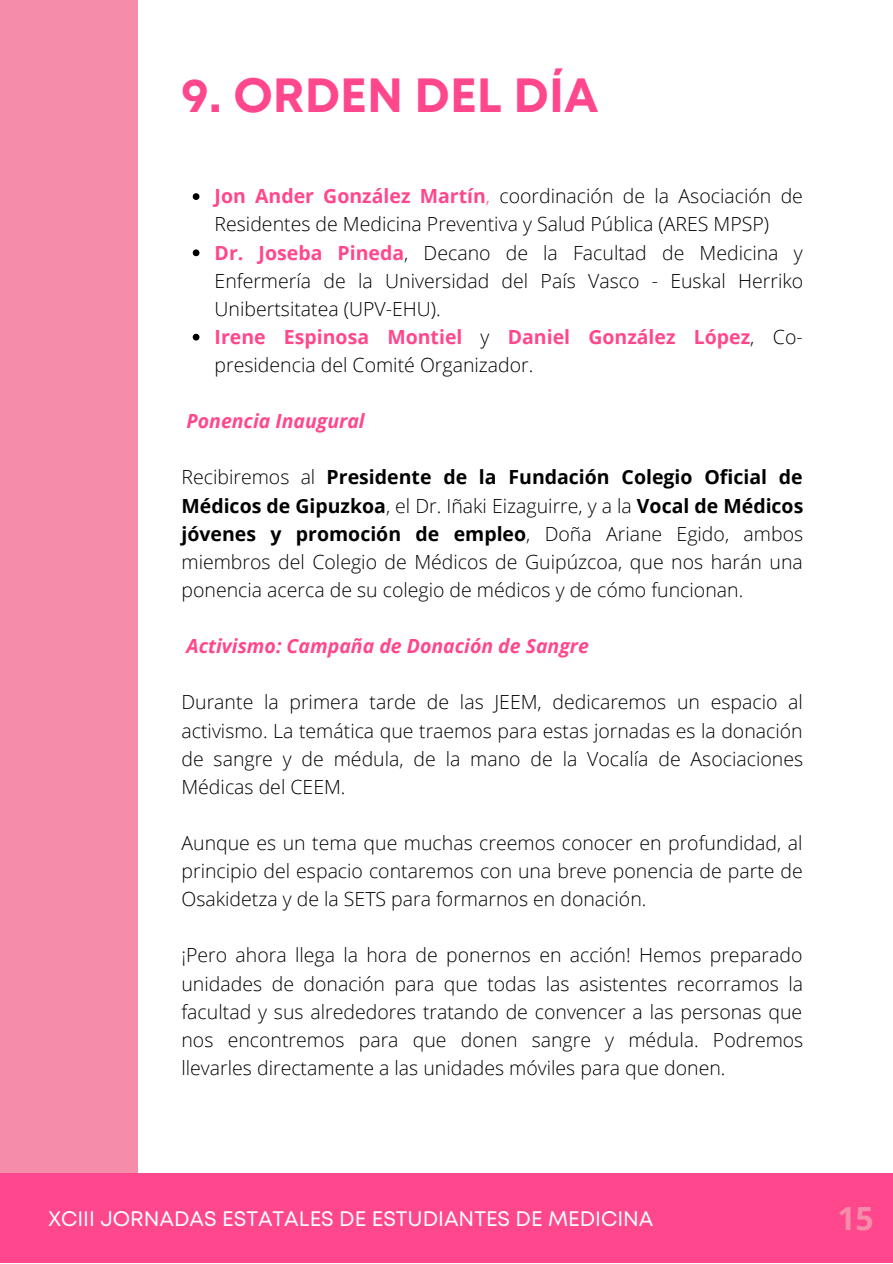
<style>
.page{position:relative;width:893px;height:1264px;background:#fff}
.page>*{position:absolute;margin:0;border:0;box-sizing:border-box;transform-origin:0 0}
.t1{font:700 48px "Mont";color:#ff478d}
.t2{font:700 31.95px "Open Sans";color:#f48caa}
.t3{font:21px "Mont";color:#fff}
.t4{font:300 19.5px/28px "Open Sans";color:#000;text-align:justify}
.t5{font:italic 700 19.5px "Open Sans";color:#ff478d}
.s1{font-weight:700;color:#ff478d}
.s2{color:#ff478d}
.s3{font-weight:700}
</style>
<div class="page">
<div style="left:0;top:0;width:137px;height:1262px;background:#f48caa"></div>
<svg style="left:193px;top:193px;width:6px;height:7px"></svg>
<svg style="left:193px;top:249px;width:6px;height:7px"></svg>
<svg style="left:193px;top:334px;width:6px;height:6px"></svg>
<div style="left:0;top:1173px;width:892px;height:89px;background:#ff478d"></div>
<h1 class="t1" style="left:181px;top:77px;width:418px">9. ORDEN DEL DÍA</h1>
<p class="t4" style="left:214px;top:182px;width:590px;text-align:left"><span class="s1">Jon Ander González Martín</span><span class="s2">,</span> coordinación de la Asociación de Residentes de Medicina Preventiva y Salud Pública (ARES MPSP)<br><span class="s1">Dr. Joseba Pineda</span>, Decano de la Facultad de Medicina y Enfermería de la Universidad del País Vasco - Euskal Herriko Unibertsitatea (UPV-EHU).<br><span class="s1">Irene Espinosa Montiel</span> y <span class="s1">Daniel González López</span>, Co&shy;presidencia del Comité Organizador.</p>
<p class="t5" style="left:186px;top:407px;width:180px">Ponencia Inaugural</p>
<p class="t4" style="left:181px;top:463px;width:623px">Recibiremos al <span class="s3">Presidente de la Fundación Colegio Oficial de Médicos de Gipuzkoa</span>, el Dr. Iñaki Eizaguirre, y a la <span class="s3">Vocal de Médicos jóvenes y promoción de empleo</span>, Doña Ariane Egido, ambos miembros del Colegio de Médicos de Guipúzcoa, que nos harán una ponencia acerca de su colegio de médicos y de cómo funcionan.</p>
<p class="t5" style="left:186px;top:632px;width:404px">Activismo: Campaña de Donación de Sangre</p>
<p class="t4" style="left:181px;top:687px;width:623px">Durante la primera tarde de las JEEM, dedicaremos un espacio al activismo. La temática que traemos para estas jornadas es la donación de sangre y de médula, de la mano de la Vocalía de Asociaciones Médicas del CEEM.</p>
<p class="t4" style="left:181px;top:828px;width:622px">Aunque es un tema que muchas creemos conocer en profundidad, al principio del espacio contaremos con una breve ponencia de parte de Osakidetza y de la SETS para formarnos en donación.</p>
<p class="t4" style="left:181px;top:940px;width:623px">¡Pero ahora llega la hora de ponernos en acción! Hemos preparado unidades de donación para que todas las asistentes recorramos la facultad y sus alrededores tratando de convencer a las personas que nos encontremos para que donen sangre y médula. Podremos llevarles directamente a las unidades móviles para que donen.</p>
<p class="t3" style="left:48px;top:1210px;width:606px">XCIII JORNADAS ESTATALES DE ESTUDIANTES DE MEDICINA</p>
<h2 class="t2" style="left:837px;top:1195px;width:38px">15</h2>
</div>
